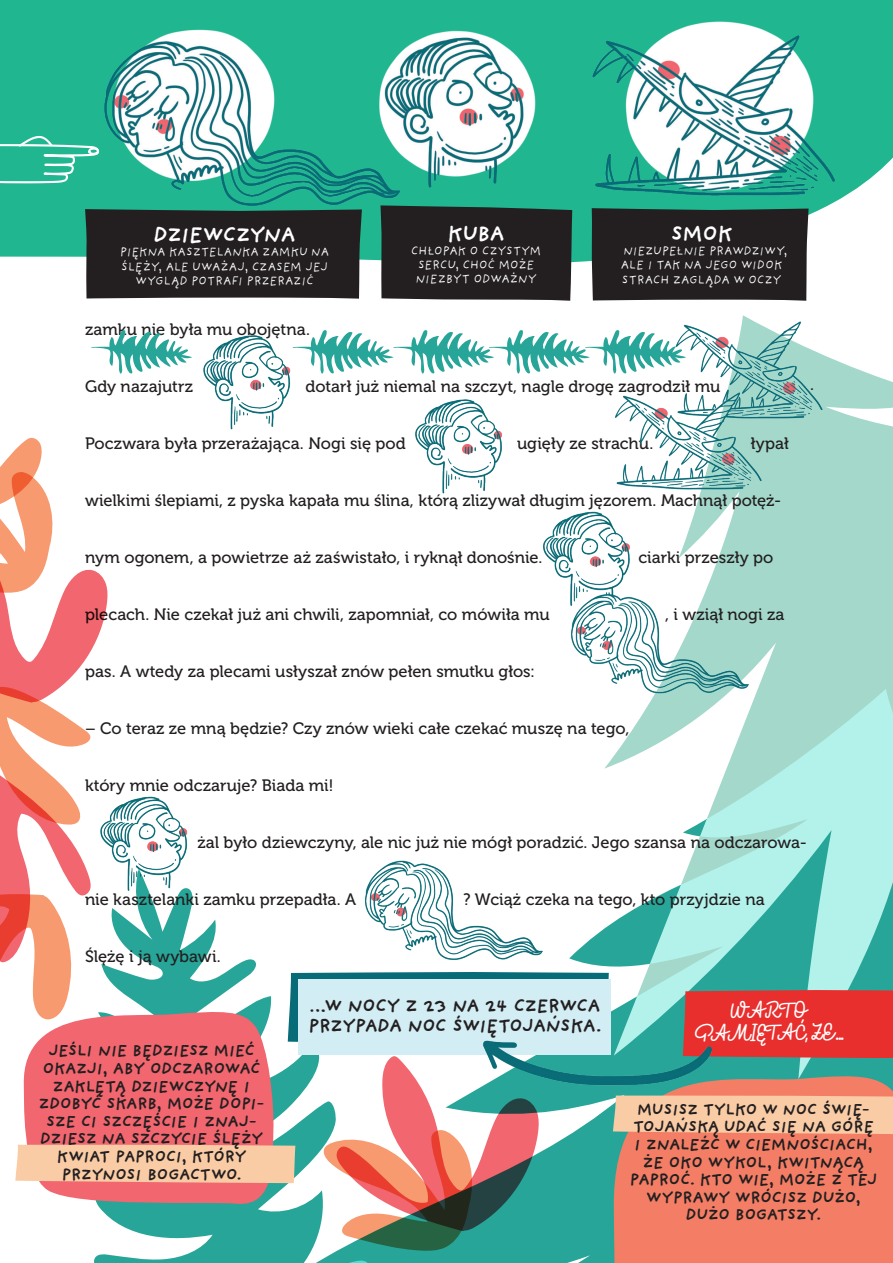
<style>
.page{position:relative;width:893px;height:1263px;background:#fff}
.page>*{position:absolute;margin:0;border:0;box-sizing:border-box;transform-origin:0 0}
.t1{font:24.9px/22.4px "Havana";letter-spacing:-.085em;color:#fff;text-align:center}
.t2{font:700 22.2px "Providence Sans Pro";letter-spacing:-.045em;color:#fff}
.t3{font:700 19.05px/20.1px "Providence Sans Pro";letter-spacing:-.045em;color:#231f20}
.t4{font:700 16.8px/17.5px "Providence Sans Pro";letter-spacing:-.04em;color:#231f20;text-align:center}
.t5{font:16.5px "Museo 500";color:#231f20}
.t6{font:12.75px/14.2px "Providence Sans Pro";letter-spacing:-.025em;color:#fff;text-align:center}
</style>
<div class="page">
<img style="left:0;top:0;width:893px;height:1263px">
<svg style="left:322px;top:1056px;width:217px;height:195px"></svg>
<svg style="left:293px;top:330px;width:393px;height:44px"></svg>
<svg style="left:0;top:330px;width:192px;height:690px"></svg>
<h2 class="t2" style="left:153px;top:221px;width:144px">DZIEWCZYNA</h2>
<p class="t6" style="left:120px;top:245px;width:211px">PIĘKNA KASZTELANKA ZAMKU NA<br>ŚLĘŻY, ALE UWAŻAJ, CZASEM JEJ<br>WYGLĄD POTRAFI PRZERAZIĆ</p>
<p class="t5" style="left:85px;top:320px;width:227px">zamku nie była mu obojętna.</p>
<h2 class="t2" style="left:447px;top:220px;width:59px">KUBA</h2>
<p class="t6" style="left:411px;top:243px;width:132px">CHŁOPAK O CZYSTYM<br>SERCU, CHOĆ MOŻE<br>NIEZBYT ODWAŻNY</p>
<h2 class="t2" style="left:670px;top:220px;width:64px">SMOK</h2>
<p class="t6" style="left:621px;top:244px;width:169px;text-align:left">NIEZUPEŁNIE PRAWDZIWY,<br>ALE I TAK NA JEGO WIDOK<br>STRACH ZAGLĄDA W OCZY</p>
<p class="t5" style="left:85px;top:377px;width:109px">Gdy nazajutrz</p>
<p class="t5" style="left:305px;top:377px;width:416px">dotarł już niemal na szczyt, nagle drogę zagrodził mu</p>
<p class="t5" style="left:85px;top:434px;width:322px">Poczwara była przerażająca. Nogi się pod</p>
<p class="t5" style="left:517px;top:434px;width:138px">ugięły ze strachu.</p>
<p class="t5" style="left:751px;top:434px;width:40px">łypał</p>
<p class="t5" style="left:85px;top:491px;width:698px">wielkimi ślepiami, z pyska kapała mu ślina, którą zlizywał długim jęzorem. Machnął potęż-</p>
<p class="t5" style="left:85px;top:548px;width:459px">nym ogonem, a powietrze aż zaświstało, i ryknął donośnie.</p>
<p class="t5" style="left:638px;top:548px;width:137px">ciarki przeszły po</p>
<p class="t5" style="left:85px;top:605px;width:466px">plecach. Nie czekał już ani chwili, zapomniał, co mówiła mu</p>
<p class="t5" style="left:665px;top:605px;width:121px">, i wziął nogi za</p>
<p class="t5" style="left:85px;top:662px;width:452px">pas. A wtedy za plecami usłyszał znów pełen smutku głos:</p>
<p class="t5" style="left:85px;top:719px;width:546px">– Co teraz ze mną będzie? Czy znów wieki całe czekać muszę na tego,</p>
<p class="t5" style="left:85px;top:776px;width:250px">który mnie odczaruje? Biada mi!</p>
<p class="t5" style="left:810px;top:375px;width:5px">.</p>
<p class="t5" style="left:197px;top:833px;width:611px">żal było dziewczyny, ale nic już nie mógł poradzić. Jego szansa na odczarowa-</p>
<p class="t5" style="left:85px;top:890px;width:273px">nie kasztelanki zamku przepadła. A</p>
<p class="t5" style="left:463px;top:890px;width:303px">? Wciąż czeka na tego, kto przyjdzie na</p>
<p class="t5" style="left:85px;top:947px;width:137px">Ślężę i ją wybawi.</p>
<p class="t3" style="left:308px;top:995px;width:295px">…W NOCY Z 23 NA 24 CZERWCA<br>PRZYPADA NOC ŚWIĘTOJAŃSKA.</p>
<p class="t4" style="left:38px;top:1042px;width:228px">JEŚLI NIE BĘDZIESZ MIEĆ<br>OKAZJI, ABY ODCZAROWAĆ<br>ZAKLĘTĄ DZIEWCZYNĘ I<br>ZDOBYĆ SKARB, MOŻE DOPI-<br>SZE CI SZCZĘŚCIE I ZNAJ-<br>DZIESZ NA SZCZYCIE ŚLĘŻY<br>KWIAT PAPROCI, KTÓRY<br>PRZYNOSI BOGACTWO.</p>
<h1 class="t1" style="left:695px;top:1000px;width:152px">WARTO<br>PAMIĘTAĆ, ŻE...</h1>
<p class="t4" style="left:629px;top:1100px;width:249px">MUSISZ TYLKO W NOC ŚWIĘ-<br>TOJAŃSKĄ UDAĆ SIĘ NA GÓRĘ<br>I ZNALEŹĆ W CIEMNOŚCIACH,<br>ŻE OKO WYKOL, KWITNĄCĄ<br>PAPROĆ. KTO WIE, MOŻE Z TEJ<br>WYPRAWY WRÓCISZ DUŻO,<br>DUŻO BOGATSZY.</p>
</div>
